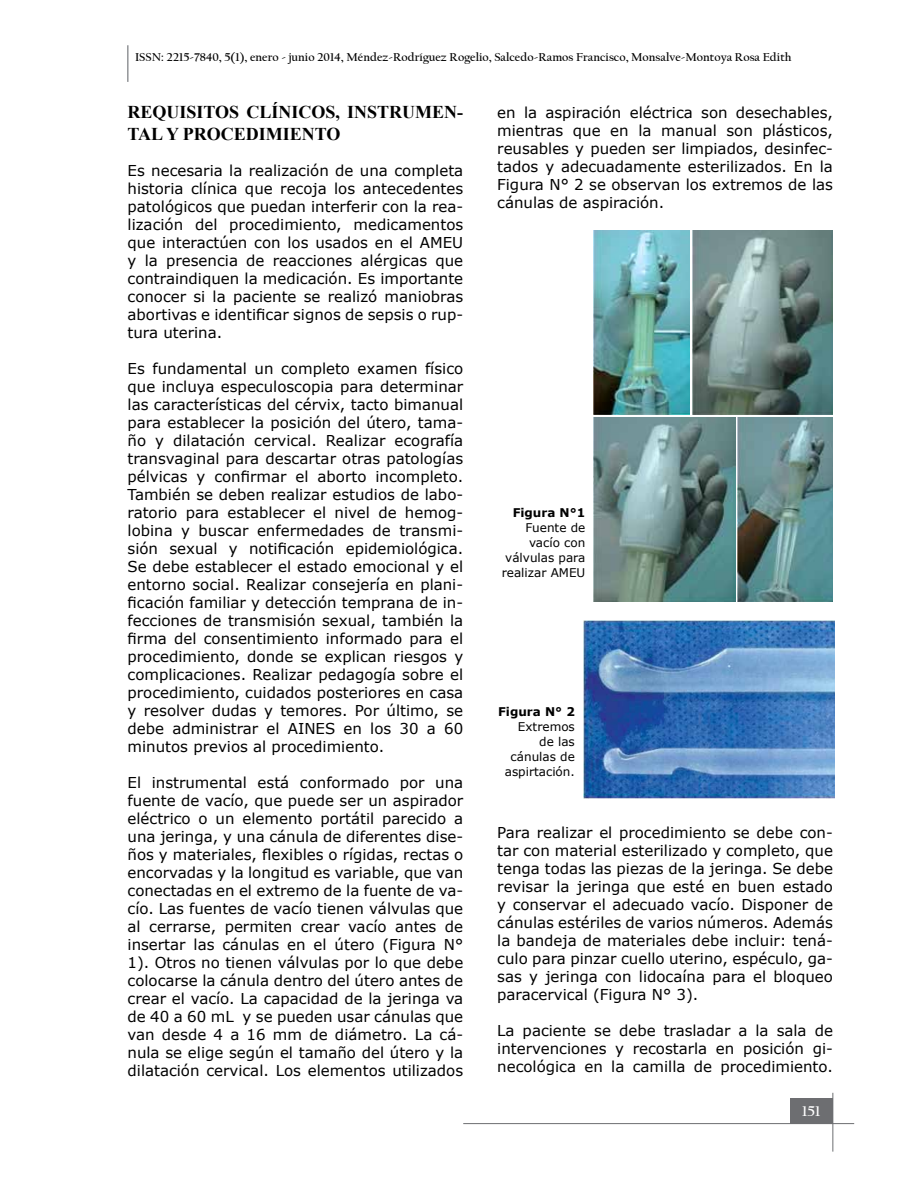
<style>
.page{position:relative;width:918px;height:1188px;background:#fff}
.page>*{position:absolute;margin:0;border:0;box-sizing:border-box;transform-origin:0 0}
.t1{font:700 18px/21.6px "Times New Roman";color:#000}
.t2{font:15px/18px "Verdana";color:#000;text-align:justify}
.t3{font:700 15px "Californian FB";color:#fff}
.t4{font:700 12px "Californian FB";color:#000}
.t5{font:12px/15px "Verdana";color:#000;text-align:right}
.t6{font:700 12px "Verdana";color:#000}
</style>
<div class="page">
<hr style="left:127px;top:45px;width:2px;height:37px;background:#939598">
<div style="left:791px;top:1098px;width:42px;height:26px;background:#6d6e71"></div>
<hr style="left:463px;top:1123px;width:391px;height:1px;background:#6d6e71">
<hr style="left:832px;top:1093px;width:1px;height:59px;background:#6d6e71">
<img style="left:737px;top:417px;width:96px;height:185px">
<img style="left:693px;top:231px;width:140px;height:184px">
<img style="left:594px;top:417px;width:141px;height:185px">
<img style="left:594px;top:231px;width:96px;height:184px">
<img style="left:584px;top:621px;width:250px;height:178px">
<p class="t4" style="left:135px;top:50px;width:658px">ISSN: 2215-7840, 5(1), enero - junio 2014, Méndez-Rodríguez Rogelio, Salcedo-Ramos Francisco, Monsalve-Montoya Rosa Edith</p>
<p class="t1" style="left:128px;top:101px;width:337px">REQUISITOS CLÍNICOS, INSTRUMEN-<br>TAL Y PROCEDIMIENTO</p>
<p class="t2" style="left:128px;top:161px;width:337px">Es necesaria la realización de una completa historia clínica que recoja los antecedentes patológicos que puedan interferir con la rea&shy;lización del procedimiento, medicamentos que interactúen con los usados en el AMEU y la presencia de reacciones alérgicas que contraindiquen la medicación. Es importante conocer si la paciente se realizó maniobras abortivas e identificar signos de sepsis o rup&shy;tura uterina.</p>
<p class="t2" style="left:128px;top:359px;width:337px">Es fundamental un completo examen físico que incluya especuloscopia para determinar las características del cérvix, tacto bimanual para establecer la posición del útero, tama&shy;ño y dilatación cervical. Realizar ecografía transvaginal para descartar otras patologías pélvicas y confirmar el aborto incompleto.<br>También se deben realizar estudios de labo&shy;ratorio para establecer el nivel de hemog&shy;lobina y buscar enfermedades de transmi&shy;sión sexual y notificación epidemiológica.<br>Se debe establecer el estado emocional y el entorno social. Realizar consejería en plani&shy;ficación familiar y detección temprana de in&shy;fecciones de transmisión sexual, también la firma del consentimiento informado para el procedimiento, donde se explican riesgos y complicaciones. Realizar pedagogía sobre el procedimiento, cuidados posteriores en casa y resolver dudas y temores. Por último, se debe administrar el AINES en los 30 a 60 minutos previos al procedimiento.</p>
<p class="t2" style="left:128px;top:773px;width:337px">El instrumental está conformado por una fuente de vacío, que puede ser un aspirador eléctrico o un elemento portátil parecido a una jeringa, y una cánula de diferentes dise&shy;ños y materiales, flexibles o rígidas, rectas o encorvadas y la longitud es variable, que van conectadas en el extremo de la fuente de va&shy;cío. Las fuentes de vacío tienen válvulas que al cerrarse, permiten crear vacío antes de insertar las cánulas en el útero (Figura N° 1). Otros no tienen válvulas por lo que debe colocarse la cánula dentro del útero antes de crear el vacío. La capacidad de la jeringa va de 40 a 60 mL y se pueden usar cánulas que van desde 4 a 16 mm de diámetro. La cá&shy;nula se elige según el tamaño del útero y la dilatación cervical. Los elementos utilizados</p>
<p class="t2" style="left:497px;top:103px;width:337px">en la aspiración eléctrica son desechables, mientras que en la manual son plásticos, reusables y pueden ser limpiados, desinfec&shy;tados y adecuadamente esterilizados. En la Figura N° 2 se observan los extremos de las cánulas de aspiración.</p>
<p class="t6" style="left:513px;top:505px;width:74px">Figura N°1</p>
<p class="t5" style="left:502px;top:521px;width:85px">Fuente de vacío con válvulas para realizar AMEU</p>
<p class="t6" style="left:498px;top:703px;width:78px">Figura N° 2</p>
<p class="t5" style="left:505px;top:719px;width:72px">Extremos de las cánulas de aspirtación.</p>
<p class="t2" style="left:497px;top:823px;width:337px">Para realizar el procedimiento se debe con&shy;tar con material esterilizado y completo, que tenga todas las piezas de la jeringa. Se debe revisar la jeringa que esté en buen estado y conservar el adecuado vacío. Disponer de cánulas estériles de varios números. Además la bandeja de materiales debe incluir: tená&shy;culo para pinzar cuello uterino, espéculo, ga&shy;sas y jeringa con lidocaína para el bloqueo paracervical (Figura N° 3).</p>
<p class="t2" style="left:497px;top:1021px;width:337px">La paciente se debe trasladar a la sala de intervenciones y recostarla en posición gi&shy;necológica en la camilla de procedimiento.</p>
<p class="t3" style="left:802px;top:1102px;width:20px">151</p>
</div>
